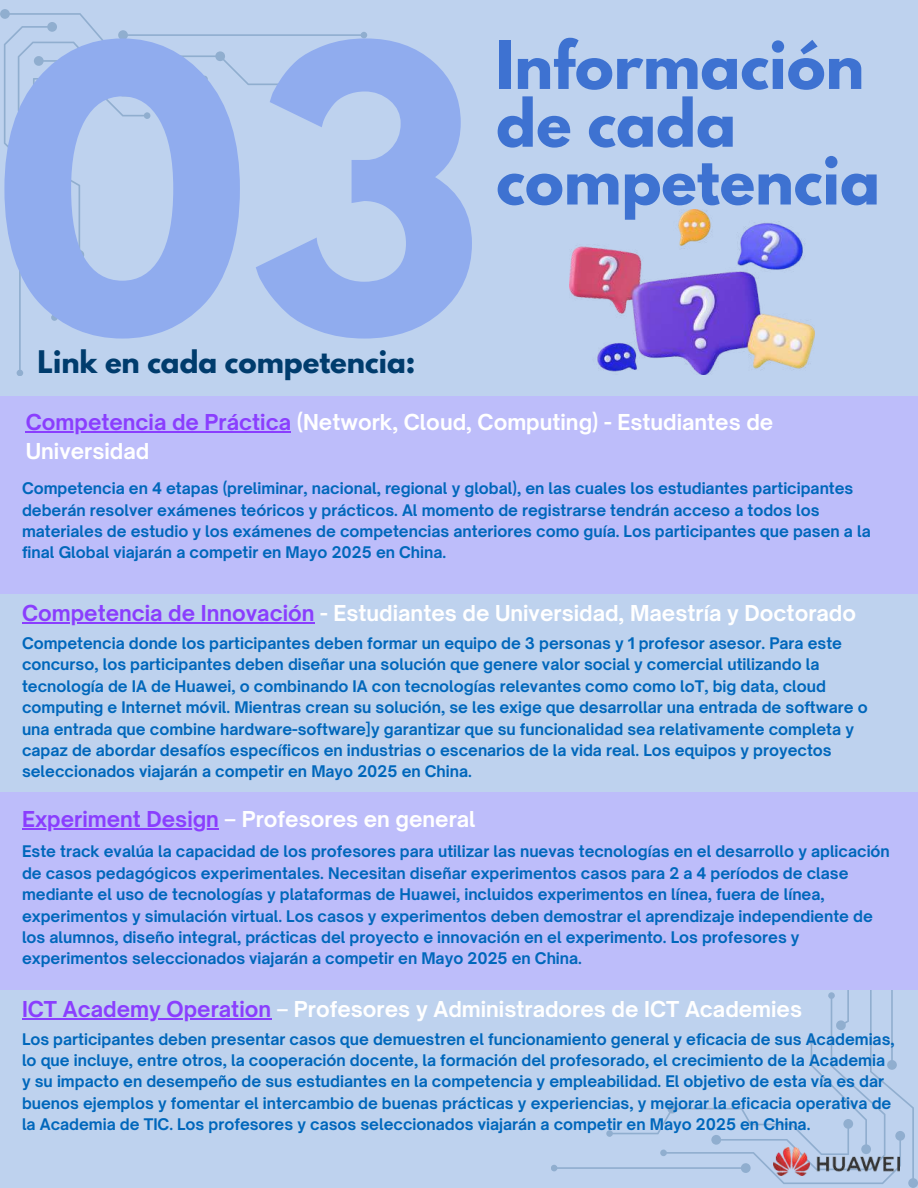
<style>
.page{position:relative;width:918px;height:1188px;background:#bed2ee}
.page>*{position:absolute;margin:0;border:0;box-sizing:border-box;transform-origin:0 0}
.t1{font:700 351px "League Spartan";color:#90acee}
.t2{font:700 58.5px/57.8px "League Spartan";color:#3e72d1}
.t3{font:700 27.6px "League Spartan";color:#003c6d}
.t4{font:700 21px/29.2px "Open Sauce One";color:#fff}
.t5{font:700 15.3px/21.3px "Open Sauce One";color:#0067bb}
.s1{color:#8a3efe}
</style>
<div class="page">
<svg style="left:0;top:9px;width:367px;height:367px"></svg>
<svg style="left:551px;top:990px;width:367px;height:198px"></svg>
<img style="left:773px;top:1147px;width:126px;height:28px">
<div style="left:0;top:396px;width:918px;height:198px;background:#bdbdfa"></div>
<img style="left:570px;top:210px;width:245px;height:165px">
<hr style="left:26px;top:431px;width:265px;height:1px;background:#8a3efe">
<div style="left:0;top:792px;width:918px;height:198px;background:#bdbdfa"></div>
<hr style="left:22px;top:622px;width:293px;height:1px;background:#8a3efe">
<hr style="left:22px;top:828px;width:197px;height:1px;background:#8a3efe">
<hr style="left:22px;top:1018px;width:249px;height:1px;background:#8a3efe">
<h1 class="t1" style="left:-5px;top:17px;width:490px">03</h1>
<h2 class="t2" style="left:496px;top:44px;width:385px">Información de cada competencia</h2>
<h3 class="t3" style="left:38px;top:348px;width:379px">Link en cada competencia:</h3>
<h3 class="t4" style="left:26px;top:407px;width:749px"><span class="s1">Competencia de Práctica</span> (Network, Cloud, Computing) - Estudiantes de<br>Universidad</h3>
<p class="t5" style="left:22px;top:478px;width:850px">Competencia en 4 etapas (preliminar, nacional, regional y global), en las cuales los estudiantes participantes deberán resolver exámenes teóricos y prácticos. Al momento de registrarse tendrán acceso a todos los materiales de estudio y los exámenes de competencias anteriores como guía. Los participantes que pasen a la final Global viajarán a competir en Mayo 2025 en China.</p>
<h3 class="t4" style="left:22px;top:599px;width:836px"><span class="s1">Competencia de Innovación</span> - Estudiantes de Universidad, Maestría y Doctorado</h3>
<p class="t5" style="left:22px;top:633px;width:847px">Competencia donde los participantes deben formar un equipo de 3 personas y 1 profesor asesor. Para este concurso, los participantes deben diseñar una solución que genere valor social y comercial utilizando la tecnología de IA de Huawei, o combinando IA con tecnologías relevantes como como loT, big data, cloud computing e Internet móvil. Mientras crean su solución, se les exige que desarrollar una entrada de software o una entrada que combine hardware-software]y garantizar que su funcionalidad sea relativamente completa y capaz de abordar desafíos específicos en industrias o escenarios de la vida real. Los equipos y proyectos seleccionados viajarán a competir en Mayo 2025 en China.</p>
<h3 class="t4" style="left:22px;top:804px;width:455px"><span class="s1">Experiment Design</span> – Profesores en general</h3>
<p class="t5" style="left:22px;top:841px;width:869px">Este track evalúa la capacidad de los profesores para utilizar las nuevas tecnologías en el desarrollo y aplicación de casos pedagógicos experimentales. Necesitan diseñar experimentos casos para 2 a 4 períodos de clase mediante el uso de tecnologías y plataformas de Huawei, incluidos experimentos en línea, fuera de línea, experimentos y simulación virtual. Los casos y experimentos deben demostrar el aprendizaje independiente de los alumnos, diseño integral, prácticas del proyecto e innovación en el experimento. Los profesores y experimentos seleccionados viajarán a competir en Mayo 2025 en China.</p>
<h3 class="t4" style="left:22px;top:994px;width:782px"><span class="s1">ICT Academy Operation</span> – Profesores y Administradores de ICT Academies</h3>
<p class="t5" style="left:22px;top:1028px;width:874px">Los participantes deben presentar casos que demuestren el funcionamiento general y eficacia de sus Academias, lo que incluye, entre otros, la cooperación docente, la formación del profesorado, el crecimiento de la Academia y su impacto en desempeño de sus estudiantes en la competencia y empleabilidad. El objetivo de esta vía es dar buenos ejemplos y fomentar el intercambio de buenas prácticas y experiencias, y mejorar la eficacia operativa de la Academia de TIC. Los profesores y casos seleccionados viajarán a competir en Mayo 2025 en China.</p>
</div>
